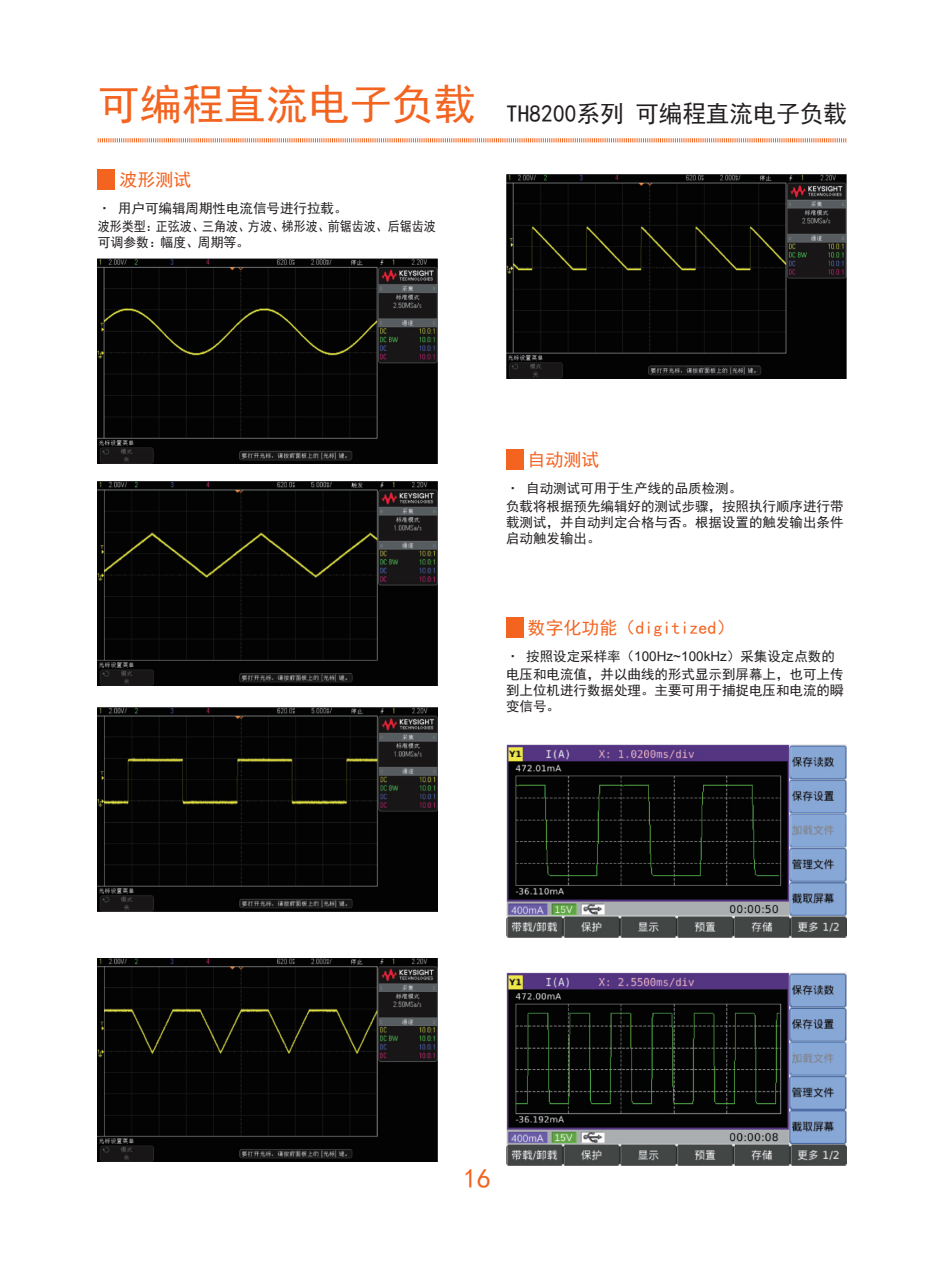
<style>
.page{position:relative;width:944px;height:1263px;background:#fff}
.page>*{position:absolute;margin:0;border:0;box-sizing:border-box;transform-origin:0 0}
.t1{font:42px "Sim Hei";color:#f36421}
.t2{font:27px "Sim Hei";color:#f36421}
.t3{font:24px "Sim Hei";color:#231f20}
.t4{font:18px "Sim Hei";color:#f36421}
.t5{font:13.5px/18px "Sim Hei";color:#231f20}
.t6{font:13.5px "Sim Hei";color:#231f20;scale:.95 1}
.s1{font-family:"Arial"}
</style>
<div class="page">
<svg style="left:97px;top:138px;width:750px;height:5px"></svg>
<img style="left:98px;top:259px;width:340px;height:204px">
<img style="left:98px;top:481px;width:340px;height:204px">
<img style="left:98px;top:707px;width:340px;height:205px">
<img style="left:98px;top:958px;width:340px;height:204px">
<img style="left:506px;top:174px;width:340px;height:204px">
<img style="left:506px;top:744px;width:340px;height:193px">
<img style="left:506px;top:972px;width:340px;height:193px">
<div style="left:98px;top:169px;width:17px;height:21px;background:#f36421"></div>
<div style="left:506px;top:449px;width:17px;height:21px;background:#f36421"></div>
<div style="left:506px;top:617px;width:17px;height:21px;background:#f36421"></div>
<h1 class="t1" style="left:98px;top:83px;width:379px">可编程直流电子负载</h1>
<h3 class="t4" style="left:119px;top:170px;width:73px">波形测试</h3>
<p class="t5" style="left:98px;top:199px;width:340px">· 用户可编辑周期性电流信号进行拉载。<br>波形类型：正弦波、三角波、方波、梯形波、前锯齿波、后锯齿波</p>
<p class="t6" style="left:98px;top:236px;width:162px">可调参数：幅度、周期等。</p>
<h3 class="t3" style="left:506px;top:101px;width:343px">TH8200系列 可编程直流电子负载</h3>
<h3 class="t4" style="left:528px;top:450px;width:73px">自动测试</h3>
<p class="t5" style="left:506px;top:479px;width:339px">· 自动测试可用于生产线的品质检测。<br>负载将根据预先编辑好的测试步骤，按照执行顺序进行带</p>
<p class="t5" style="left:506px;top:514px;width:339px;line-height:16.2px">载测试，并自动判定合格与否。根据设置的触发输出条件启动触发输出。</p>
<h3 class="t4" style="left:528px;top:618px;width:208px">数字化功能（digitized）</h3>
<p class="t5" style="left:506px;top:647px;width:339px">· 按照设定采样率（<span class="s1">100Hz~100kHz</span>）采集设定点数的电压和电流值，并以曲线的形式显示到屏幕上，也可上传</p>
<p class="t5" style="left:506px;top:682px;width:339px;line-height:16.2px">到上位机进行数据处理。主要可用于捕捉电压和电流的瞬变信号。</p>
<h2 class="t2" style="left:463px;top:1165px;width:28px">16</h2>
</div>
